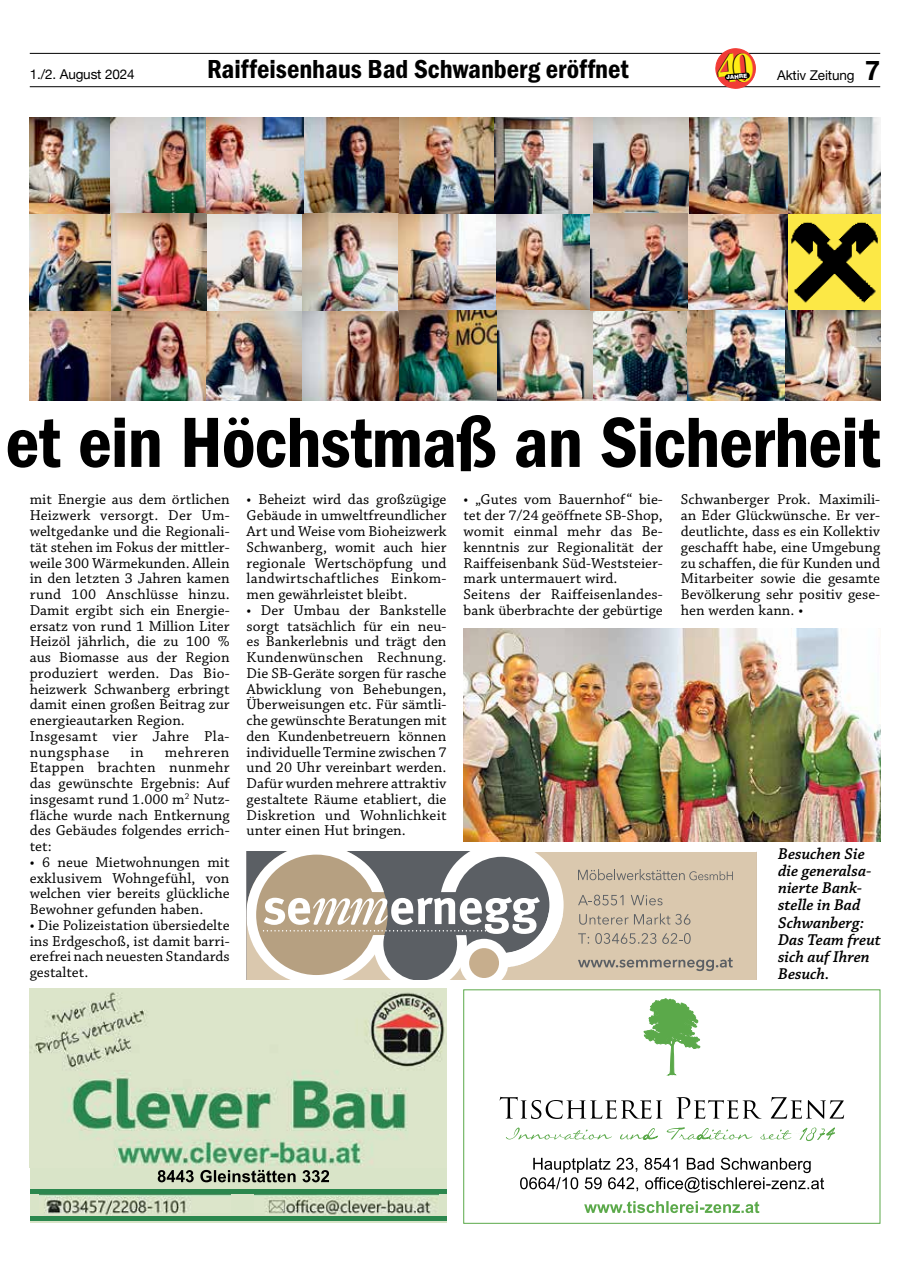
<style>
.page{position:relative;width:910px;height:1276px;background:#fff}
.page>*{position:absolute;margin:0;border:0;box-sizing:border-box;transform-origin:0 0}
.t1{font:73.5px "Franklin Gothic URW Con Dem";letter-spacing:-.01em;color:#000}
.t2{font:27px "Franklin Gothic URW Con Dem";color:#000}
.t3{font:italic 600 16.5px/17.2px "Chaparral Pro";color:#000}
.t4{font:15px/15.8px "Chaparral Pro Capt";color:#000;text-align:justify}
.t5{font:13.5px "Helvetica Neue";letter-spacing:-.01em;color:#000}
.t6{font:900 5.55px "Helvetica";color:#fff}
.s1{font-weight:700;font-size:27px}
</style>
<div class="page">
<hr style="left:30px;top:53px;width:850px;height:1px;background:#000">
<hr style="left:30px;top:86px;width:850px;height:1px;background:#000">
<div style="left:30px;top:989px;width:416px;height:233px;background:#d9e4c8"></div>
<img style="left:34px;top:992px;width:411px;height:176px">
<img style="left:39px;top:1195px;width:192px;height:20px">
<img style="left:255px;top:1195px;width:183px;height:20px">
<hr style="left:30px;top:1189px;width:416px;height:4px;background:#2b874e">
<hr style="left:30px;top:1216px;width:416px;height:4px;background:#2b874e">
<svg style="left:158px;top:1170px;width:171px;height:12px"></svg>
<img style="left:688px;top:214px;width:192px;height:96px">
<img style="left:593px;top:117px;width:287px;height:97px">
<img style="left:30px;top:117px;width:563px;height:97px">
<img style="left:30px;top:214px;width:658px;height:96px">
<img style="left:30px;top:310px;width:561px;height:90px">
<img style="left:591px;top:310px;width:289px;height:90px">
<div style="left:463px;top:989px;width:417px;height:234px;border:1px solid #5ba94a"></div>
<svg style="left:500px;top:1096px;width:162px;height:23px"></svg>
<svg style="left:676px;top:1097px;width:84px;height:21px"></svg>
<svg style="left:771px;top:1097px;width:73px;height:21px"></svg>
<svg style="left:644px;top:998px;width:56px;height:78px"></svg>
<svg style="left:506px;top:1127px;width:106px;height:12px"></svg>
<svg style="left:620px;top:1128px;width:37px;height:12px"></svg>
<svg style="left:760px;top:1127px;width:75px;height:14px"></svg>
<svg style="left:667px;top:1127px;width:85px;height:13px"></svg>
<svg style="left:584px;top:1201px;width:175px;height:12px"></svg>
<svg style="left:520px;top:1157px;width:304px;height:35px"></svg>
<svg style="left:247px;top:851px;width:510px;height:128px"></svg>
<svg style="left:578px;top:957px;width:155px;height:14px;background:#b6aa99"></svg>
<svg style="left:578px;top:894px;width:45px;height:11px"></svg>
<svg style="left:631px;top:895px;width:31px;height:10px"></svg>
<svg style="left:579px;top:913px;width:111px;height:11px"></svg>
<svg style="left:578px;top:933px;width:11px;height:10px"></svg>
<svg style="left:595px;top:933px;width:61px;height:11px"></svg>
<svg style="left:662px;top:933px;width:29px;height:11px"></svg>
<svg style="left:578px;top:869px;width:155px;height:11px;background:#bdb09d"></svg>
<img style="left:463px;top:628px;width:417px;height:213px">
<svg style="left:715px;top:48px;width:41px;height:41px"></svg>
<p class="t5" style="left:30px;top:64px;width:106px">1./2. August 2024</p>
<h2 class="t2" style="left:207px;top:51px;width:423px">Raiffeisenhaus Bad Schwanberg eröffnet</h2>
<p class="t6" style="left:726px;top:74px;width:23px;rotate:-5deg">JAHRE</p>
<p class="t5" style="left:777px;top:65px;width:105px">Aktiv Zeitung <span class="s1">7</span></p>
<h1 class="t1" style="left:6px;top:393px;width:876px">et ein Höchstmaß an Sicherheit</h1>
<p class="t4" style="left:30px;top:492px;width:201px;text-align:left">mit Energie aus dem örtlichen<br>Heizwerk versorgt. Der Um&shy;weltgedanke und die Regionali&shy;tät stehen im Fokus der mittler&shy;weile 300 Wärmekunden. Allein in den letzten 3 Jahren kamen rund 100 Anschlüsse hinzu.<br>Damit ergibt sich ein Energie&shy;ersatz von rund 1 Million Liter<br>Heizöl jährlich, die zu 100 % aus Biomasse aus der Region produziert werden. Das Bio&shy;heizwerk Schwanberg erbringt damit einen großen Beitrag zur energieautarken Region.<br>Insgesamt vier Jahre Pla&shy;nungsphase</p>
<p class="t4" style="left:463px;top:492px;width:201px;text-align:left">• „Gutes vom Bauernhof“ bie&shy;tet der 7/24 geöffnete SB-Shop, womit einmal mehr das Be&shy;kenntnis zur Regionalität der<br>Raiffeisenbank Süd-Weststeier&shy;mark untermauert wird.<br>Seitens der Raiffeisenlandes&shy;bank überbrachte der gebürtige</p>
<p class="t4" style="left:681px;top:492px;width:201px">Schwanberger Prok. Maximili&shy;an Eder Glückwünsche. Er ver&shy;deutlichte, dass es ein Kollektiv geschafft habe, eine Umgebung zu schaffen, die für Kunden und Mitarbeiter sowie die gesamte Bevölkerung sehr positiv gese&shy;hen werden kann. •</p>
<p class="t4" style="left:247px;top:492px;width:201px">• Beheizt wird das großzügige Gebäude in umweltfreundlicher Art und Weise vom Bioheizwerk Schwanberg, womit auch hier regionale Wertschöpfung und landwirtschaftliches Einkom&shy;men gewährleistet bleibt.</p>
<p class="t4" style="left:247px;top:602px;width:201px">• Der Umbau der Bankstelle sorgt tatsächlich für ein neu&shy;es Bankerlebnis und trägt den Kundenwünschen Rechnung.<br>Die SB-Geräte sorgen für rasche Abwicklung von Behebungen, Überweisungen etc. Für sämtli&shy;che gewünschte Beratungen mit den Kundenbetreuern können individuelle Termine zwischen 7 und 20 Uhr vereinbart werden.<br>Dafür wurden mehrere attraktiv gestaltete Räume etabliert, die Diskretion und Wohnlichkeit unter einen Hut bringen.</p>
<p class="t4" style="left:30px;top:744px;width:201px;text-indent:135px">mehreren Etappen brachten nunmehr das gewünschte Ergebnis: Auf insgesamt rund 1.000 m<sup>2</sup> Nutz&shy;fläche wurde nach Entkernung des Gebäudes folgendes errich&shy;tet:</p>
<p class="t4" style="left:30px;top:854px;width:201px">• 6 neue Mietwohnungen mit exklusivem Wohngefühl, von welchen vier bereits glückliche Bewohner gefunden haben.</p>
<p class="t4" style="left:30px;top:917px;width:201px">• Die Polizeistation übersiedelte ins Erdgeschoß, ist damit barri&shy;erefrei nach neuesten Standards gestaltet.</p>
<p class="t4" style="left:130px;top:744px;width:15px">in</p>
<p class="t3" style="left:778px;top:845px;width:104px">Besuchen Sie die generalsa&shy;nierte Bank&shy;stelle in Bad<br>Schwanberg:<br>Das Team freut sich auf Ihren<br>Besuch.</p>
</div>
